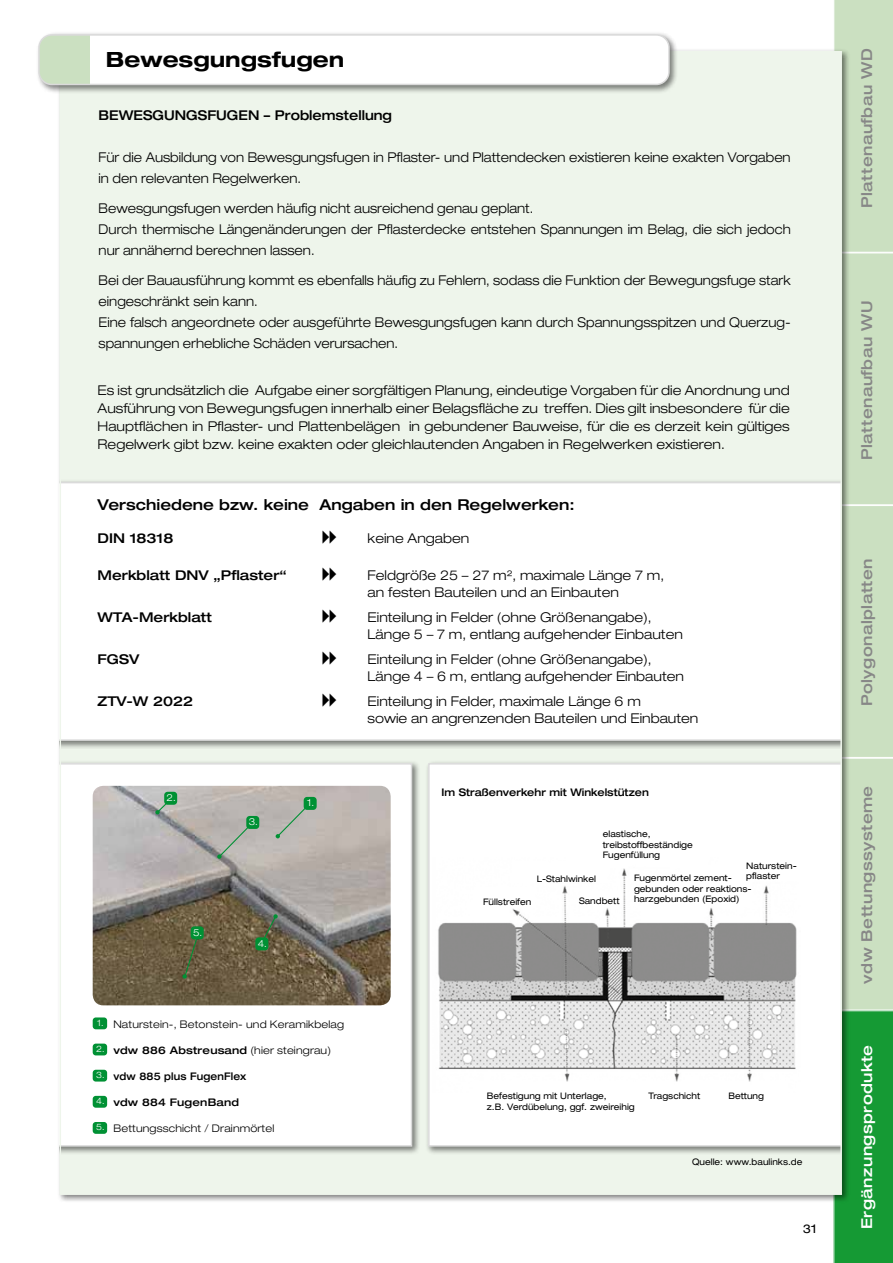
<style>
.page{position:relative;width:893px;height:1263px;background:#fff}
.page>*{position:absolute;margin:0;border:0;box-sizing:border-box;transform-origin:0 0}
.t1{font:700 expanded 21px "Helvetica Neue LT Std";color:#000}
.t2{font:500 expanded 15px "Helvetica Neue LT Std";letter-spacing:.03em;color:#878787}
.t3{font:500 expanded 15px "Helvetica Neue LT Std";color:#000}
.t4{font:500 expanded 15px "Helvetica Neue LT Std";letter-spacing:.03em;color:#fff}
.t5{font:300 expanded 13.5px/16.5px "Helvetica Neue LT Std";color:#000}
.t6{font:300 expanded 13.5px/21px "Helvetica Neue LT Std";color:#000;scale:.95 1}
.t7{font:500 expanded 13.5px "Helvetica Neue LT Std";color:#000}
.t8{font:500 expanded 13.5px "Helvetica Neue LT Std";color:#000;scale:.95 1}
.t9{font:expanded 12px "Helvetica Neue LT Std";color:#000}
.t10{font:300 expanded 10.5px "Helvetica Neue LT Std";letter-spacing:.015em;color:#000}
.t11{font:500 expanded 10.5px "Helvetica Neue LT Std";letter-spacing:.015em;color:#000}
.t12{font:500 expanded 10.5px "Helvetica Neue LT Std";letter-spacing:.015em;color:#000;scale:.95 1}
.t13{font:500 expanded 10.5px "Helvetica Neue LT Std";letter-spacing:.015em;color:#000;scale:.9 1}
.t14{font:300 expanded 9.75px "Helvetica Neue LT Std";color:#fff}
.t15{font:expanded 9px/10.5px "Helvetica Neue LT Std";color:#000;scale:.95 1}
.s1{font-weight:300}
</style>
<div class="page">
<svg style="left:833px;top:0;width:60px;height:1263px;background:#a5d1a3"></svg>
<div style="left:57px;top:49px;width:793px;height:1155px;background:#000;opacity:.5"></div>
<div style="left:60px;top:52px;width:781px;height:1142px;background:#eef5eb"></div>
<div style="left:60px;top:479px;width:782px;height:270px;background:#000;opacity:.5"></div>
<div style="left:63px;top:482px;width:776px;height:259px;background:#fff"></div>
<div style="left:60px;top:760px;width:361px;height:395px;background:#000;opacity:.5"></div>
<div style="left:63px;top:763px;width:349px;height:384px;background:#fff"></div>
<div style="left:426px;top:760px;width:416px;height:395px;background:#000;opacity:.5"></div>
<div style="left:428px;top:763px;width:411px;height:384px;background:#fff"></div>
<div style="left:36px;top:32px;width:642px;height:62px;background:#000;opacity:.5"></div>
<div style="left:39px;top:35px;width:630px;height:49px;background:#fff;border-radius:13px"></div>
<div style="left:39px;top:35px;width:51px;height:49px;background:#cbe0c1"></div>
<div style="left:38px;top:34px;width:632px;height:51px;border:2px solid #dadada;border-radius:13px"></div>
<img style="left:432px;top:842px;width:368px;height:250px">
<img style="left:93px;top:786px;width:298px;height:219px">
<div style="left:304px;top:797px;width:13px;height:13px;background:#009134;border-radius:3px"></div>
<svg style="left:276px;top:802px;width:35px;height:36px"></svg>
<div style="left:246px;top:816px;width:13px;height:13px;background:#009134;border-radius:3px"></div>
<svg style="left:217px;top:821px;width:37px;height:38px"></svg>
<div style="left:164px;top:792px;width:13px;height:13px;background:#009134;border-radius:3px"></div>
<svg style="left:155px;top:797px;width:18px;height:17px"></svg>
<div style="left:191px;top:926px;width:13px;height:13px;background:#009134;border-radius:3px"></div>
<svg style="left:182px;top:932px;width:18px;height:47px"></svg>
<div style="left:255px;top:937px;width:13px;height:13px;background:#009134;border-radius:3px"></div>
<svg style="left:261px;top:914px;width:17px;height:29px"></svg>
<div style="left:93px;top:1017px;width:14px;height:12px;background:#009134;border-radius:3px"></div>
<div style="left:93px;top:1043px;width:14px;height:12px;background:#009134;border-radius:3px"></div>
<div style="left:93px;top:1070px;width:14px;height:11px;background:#009134;border-radius:3px"></div>
<div style="left:93px;top:1096px;width:14px;height:12px;background:#009134;border-radius:3px"></div>
<div style="left:93px;top:1122px;width:14px;height:12px;background:#009134;border-radius:3px"></div>
<svg style="left:323px;top:530px;width:13px;height:13px"></svg>
<svg style="left:323px;top:567px;width:13px;height:14px"></svg>
<svg style="left:323px;top:609px;width:13px;height:14px"></svg>
<svg style="left:323px;top:651px;width:13px;height:14px"></svg>
<svg style="left:323px;top:693px;width:13px;height:14px"></svg>
<h1 class="t1" style="left:106px;top:47px;width:240px">Bewesgungsfugen</h1>
<p class="t8" style="left:99px;top:107px;width:310px">BEWESGUNGSFUGEN – Problemstellung</p>
<p class="t6" style="left:99px;top:147px;width:730px">Für die Ausbildung von Bewesgungsfugen in Pflaster- und Plattendecken existieren keine exakten Vorgaben in den relevanten Regelwerken.</p>
<p class="t6" style="left:99px;top:198px;width:730px">Bewesgungsfugen werden häufig nicht ausreichend genau geplant.<br>Durch thermische Längenänderungen der Pflasterdecke entstehen Spannungen im Belag, die sich jedoch nur annähernd berechnen lassen.</p>
<p class="t6" style="left:99px;top:270px;width:730px">Bei der Bauausführung kommt es ebenfalls häufig zu Fehlern, sodass die Funktion der Bewegungsfuge stark eingeschränkt sein kann.<br>Eine falsch angeordnete oder ausgeführte Bewesgungsfugen kann durch Spannungsspitzen und Querzug&shy;spannungen erhebliche Schäden verursachen.</p>
<p class="t5" style="left:98px;top:381px;width:694px;line-height:18px;text-align:justify">Es ist grundsätzlich die Aufgabe einer sorgfältigen Planung, eindeutige Vorgaben für die Anordnung und Ausführung von Bewegungsfugen innerhalb einer Belagsfläche zu treffen. Dies gilt insbesondere für die Hauptflächen in Pflaster- und Plattenbelägen in gebundener Bauweise, für die es derzeit kein gültiges Regelwerk gibt bzw. keine exakten oder gleichlautenden Angaben in Regelwerken existieren.</p>
<p class="t3" style="left:98px;top:495px;width:478px">Verschiedene bzw. keine Angaben in den Regelwerken:</p>
<p class="t7" style="left:98px;top:529px;width:77px">DIN 18318</p>
<p class="t5" style="left:368px;top:529px;width:103px">keine Angaben</p>
<p class="t7" style="left:98px;top:567px;width:191px">Merkblatt DNV „Pflaster“</p>
<p class="t5" style="left:368px;top:567px;width:298px">Feldgröße 25 – 27 m², maximale Länge 7 m, an festen Bauteilen und an Einbauten</p>
<p class="t7" style="left:98px;top:609px;width:116px">WTA-Merkblatt</p>
<p class="t5" style="left:368px;top:609px;width:317px">Einteilung in Felder (ohne Größenangabe),<br>Länge 5 – 7 m, entlang aufgehender Einbauten</p>
<p class="t7" style="left:98px;top:651px;width:43px">FGSV</p>
<p class="t5" style="left:368px;top:651px;width:318px">Einteilung in Felder (ohne Größenangabe),<br>Länge 4 – 6 m, entlang aufgehender Einbauten</p>
<p class="t7" style="left:98px;top:693px;width:97px">ZTV-W 2022</p>
<p class="t5" style="left:368px;top:693px;width:332px">Einteilung in Felder, maximale Länge 6 m<br>sowie an angrenzenden Bauteilen und Einbauten</p>
<p class="t14" style="left:167px;top:792px;width:9px">2.</p>
<p class="t14" style="left:193px;top:926px;width:9px">5.</p>
<p class="t14" style="left:249px;top:816px;width:9px">3.</p>
<p class="t14" style="left:307px;top:797px;width:7px">1.</p>
<p class="t14" style="left:258px;top:937px;width:9px">4.</p>
<p class="t10" style="left:97px;top:1018px;width:248px"><sup>1.</sup> Naturstein-, Betonstein- und Keramikbelag</p>
<p class="t11" style="left:96px;top:1043px;width:236px"><sup>2.</sup> vdw 886 Abstreusand <span class="s1">(hier steingrau)</span></p>
<p class="t13" style="left:96px;top:1070px;width:168px"><sup>3.</sup> vdw 885 plus FugenFlex</p>
<p class="t11" style="left:96px;top:1096px;width:144px"><sup>4.</sup> vdw 884 FugenBand</p>
<p class="t10" style="left:96px;top:1122px;width:180px"><sup>5.</sup> Bettungsschicht / Drainmörtel</p>
<p class="t12" style="left:442px;top:786px;width:220px">Im Straßenverkehr mit Winkelstützen</p>
<p class="t15" style="left:603px;top:829px;width:96px">elastische, treibstoffbeständige<br>Fugenfüllung</p>
<p class="t15" style="left:746px;top:860px;width:55px">Naturstein-</p>
<p class="t15" style="left:537px;top:873px;width:64px">L-Stahlwinkel</p>
<p class="t15" style="left:579px;top:895px;width:44px">Sandbett</p>
<p class="t15" style="left:483px;top:897px;width:52px">Füllstreifen</p>
<p class="t15" style="left:634px;top:869px;width:155px;line-height:12.6px;text-indent:112px">pflaster gebunden oder reaktions-</p>
<p class="t15" style="left:634px;top:893px;width:113px">harzgebunden (Epoxid)</p>
<p class="t15" style="left:634px;top:872px;width:105px">Fugenmörtel zement-</p>
<p class="t15" style="left:487px;top:1091px;width:157px">Befestigung mit Unterlage,<br>z.B. Verdübelung, ggf. zweireihig</p>
<p class="t15" style="left:648px;top:1091px;width:56px">Tragschicht</p>
<p class="t15" style="left:728px;top:1091px;width:39px">Bettung</p>
<p class="t15" style="left:692px;top:1157px;width:118px">Quelle: www.baulinks.de</p>
<p class="t9" style="left:803px;top:1221px;width:15px">31</p>
<p class="t2" style="left:857px;top:208px;width:161px;rotate:-90deg">Plattenaufbau WD</p>
<p class="t2" style="left:857px;top:460px;width:161px;rotate:-90deg">Plattenaufbau WU</p>
<p class="t2" style="left:857px;top:706px;width:149px;rotate:-90deg">Polygonalplatten</p>
<p class="t2" style="left:857px;top:984px;width:199px;rotate:-90deg">vdw Bettungssysteme</p>
<p class="t4" style="left:857px;top:1229px;width:186px;rotate:-90deg">Ergänzungsprodukte</p>
</div>
